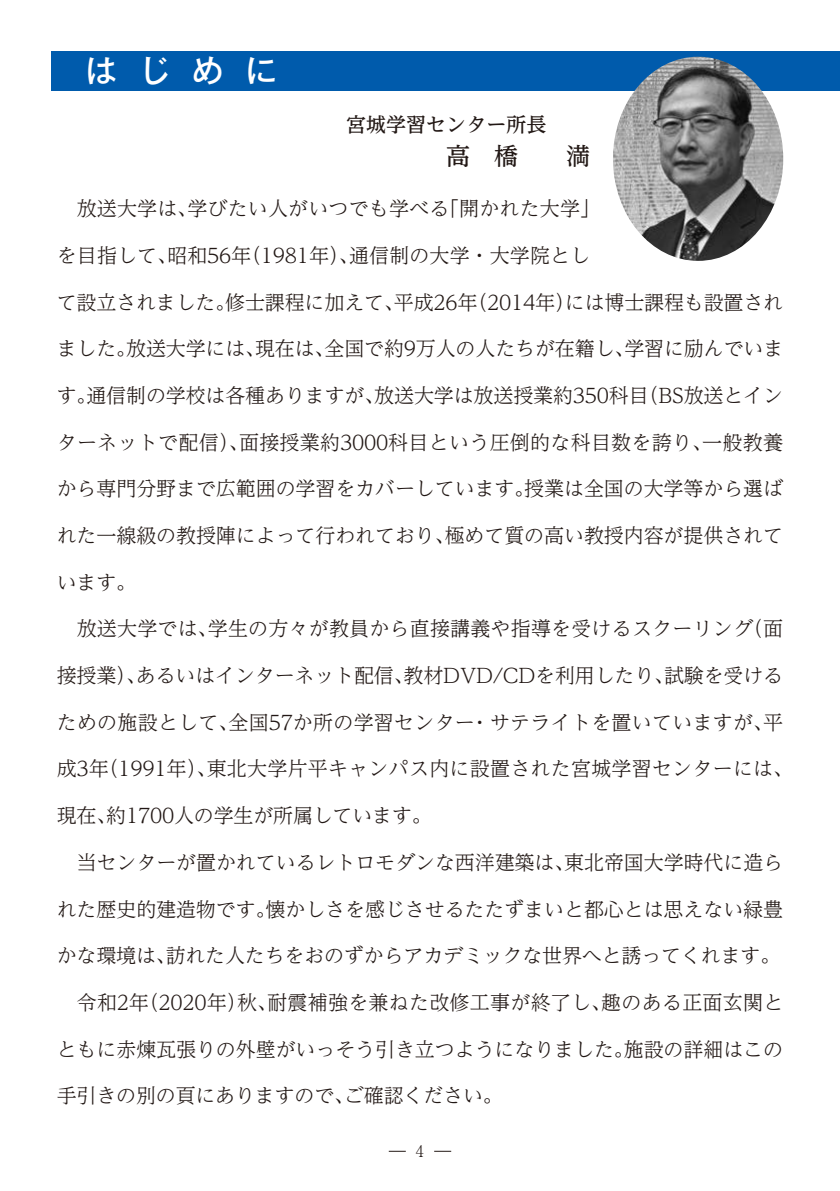
<style>
.page{position:relative;width:840px;height:1191px;background:#fff}
.page>*{position:absolute;margin:0;border:0;box-sizing:border-box;transform-origin:0 0}
.t1{font:500 32px "Gothic MB101 Pr 6 N";color:#fff}
.t2{font:500 24px "UD Reimin Pr 6 N";color:#221815}
.t3{font:300 20px "UD Reimin Pr 6 N";letter-spacing:-.005em;color:#221815}
.t4{font:300 20px "UD Reimin Pr 6 N";letter-spacing:.015em;color:#221815}
.t5{font:500 20px "UD Reimin Pr 6 N";color:#221815}
.t6{font:300 16px "Ryumin Pr 6 N";color:#221815}
</style>
<div class="page">
<div style="left:51px;top:51px;width:788px;height:40px;background:#005bac"></div>
<svg style="left:388px;top:1151px;width:17px;height:1px"></svg>
<svg style="left:434px;top:1151px;width:17px;height:1px"></svg>
<img style="left:613px;top:57px;width:169px;height:204px">
<h1 class="t1" style="left:85px;top:44px;width:193px">は じ め に</h1>
<p class="t5" style="left:346px;top:108px;width:201px">宮城学習センター所長</p>
<p class="t2" style="left:446px;top:136px;width:145px">高　橋　　満</p>
<p class="t3" style="left:77px;top:192px;width:524px">放送大学は、学びたい人がいつでも学べる「開かれた大学」</p>
<p class="t3" style="left:57px;top:239px;width:534px">を目指して、昭和56年（1981年）、通信制の大学・大学院とし</p>
<p class="t3" style="left:57px;top:286px;width:727px">て設立されました。修士課程に加えて、平成26年（2014年）には博士課程も設置され</p>
<p class="t3" style="left:57px;top:332px;width:727px">ました。放送大学には、現在は、全国で約9万人の人たちが在籍し、学習に励んでいま</p>
<p class="t3" style="left:57px;top:379px;width:727px">す。通信制の学校は各種ありますが、放送大学は放送授業約350科目（BS放送とイン</p>
<p class="t4" style="left:57px;top:426px;width:727px">ターネットで配信）、面接授業約3000科目という圧倒的な科目数を誇り、一般教養</p>
<p class="t3" style="left:57px;top:472px;width:727px">から専門分野まで広範囲の学習をカバーしています。授業は全国の大学等から選ば</p>
<p class="t3" style="left:57px;top:519px;width:727px">れた一線級の教授陣によって行われており、極めて質の高い教授内容が提供されて</p>
<p class="t3" style="left:57px;top:566px;width:81px">います。</p>
<p class="t3" style="left:77px;top:612px;width:707px">放送大学では、学生の方々が教員から直接講義や指導を受けるスクーリング（面</p>
<p class="t3" style="left:57px;top:659px;width:727px">接授業）、あるいはインターネット配信、教材DVD/CDを利用したり、試験を受ける</p>
<p class="t3" style="left:57px;top:706px;width:727px">ための施設として、全国57か所の学習センター・サテライトを置いていますが、平</p>
<p class="t3" style="left:57px;top:752px;width:737px">成3年（1991年）、東北大学片平キャンパス内に設置された宮城学習センターには、</p>
<p class="t3" style="left:57px;top:799px;width:376px">現在、約1700人の学生が所属しています。</p>
<p class="t3" style="left:77px;top:846px;width:707px">当センターが置かれているレトロモダンな西洋建築は、東北帝国大学時代に造ら</p>
<p class="t3" style="left:57px;top:892px;width:727px">れた歴史的建造物です。懐かしさを感じさせるたたずまいと都心とは思えない緑豊</p>
<p class="t3" style="left:57px;top:939px;width:724px">かな環境は、訪れた人たちをおのずからアカデミックな世界へと誘ってくれます。</p>
<p class="t3" style="left:77px;top:986px;width:707px">令和2年（2020年）秋、耐震補強を兼ねた改修工事が終了し、趣のある正面玄関と</p>
<p class="t3" style="left:57px;top:1032px;width:727px">ともに赤煉瓦張りの外壁がいっそう引き立つようになりました。施設の詳細はこの</p>
<p class="t3" style="left:57px;top:1079px;width:447px">手引きの別の頁にありますので、ご確認ください。</p>
<p class="t6" style="left:416px;top:1138px;width:9px">4</p>
</div>
